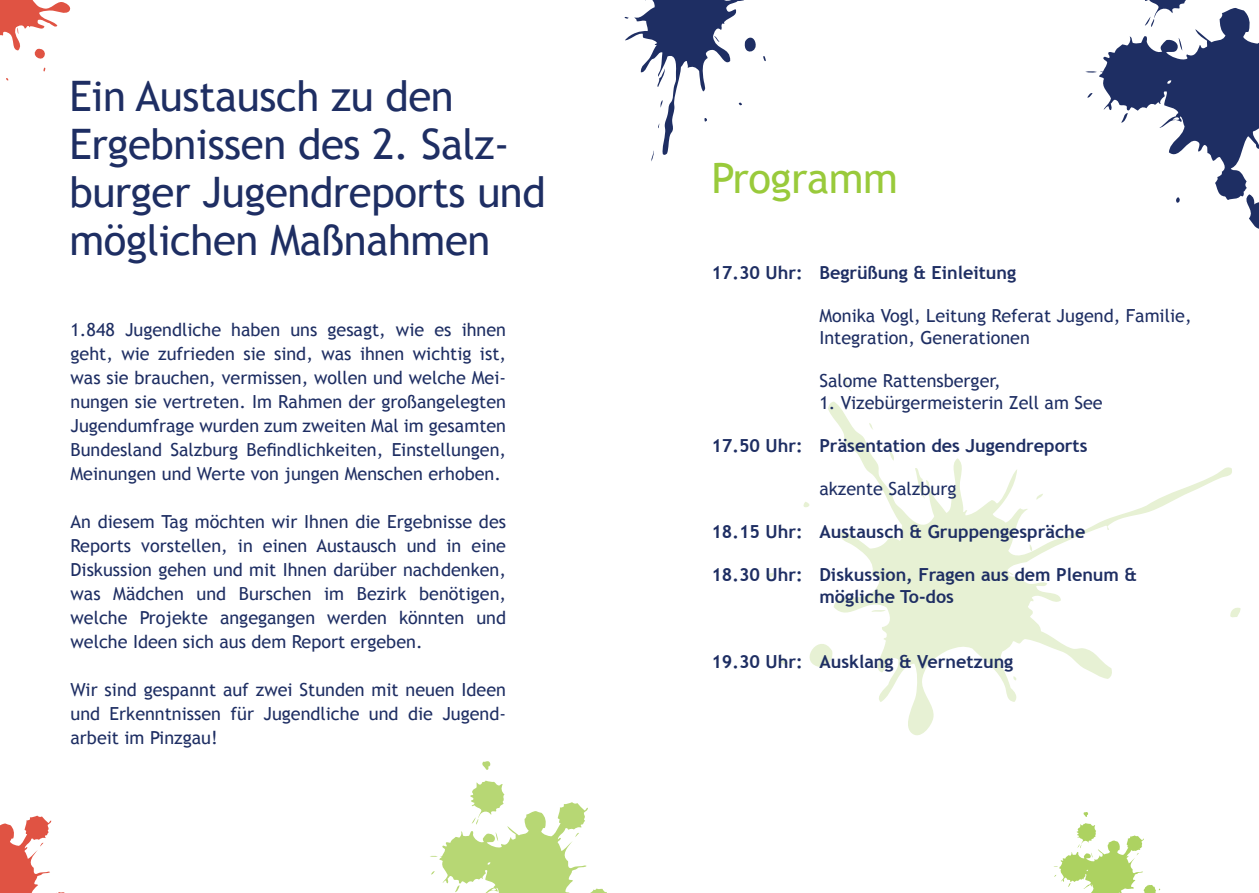
<style>
.page{position:relative;width:1259px;height:893px;background:#fff}
.page>*{position:absolute;margin:0;border:0;box-sizing:border-box;transform-origin:0 0}
.t1{font:42px/48px "Trebuchet MS";letter-spacing:-.01em;color:#1e2e63}
.t2{font:42px "Trebuchet MS";letter-spacing:-.01em;color:#99ca3b}
.t3{font:18px/24px "Trebuchet MS";color:#1e2e63;text-align:justify}
.t4{font:700 18px/21.6px "Trebuchet MS";color:#1e2e63}
</style>
<div class="page">
<svg style="left:767px;top:376px;width:473px;height:360px"></svg>
<svg style="left:624px;top:0;width:142px;height:162px"></svg>
<svg style="left:1085px;top:0;width:174px;height:229px"></svg>
<svg style="left:430px;top:761px;width:177px;height:132px"></svg>
<svg style="left:1054px;top:812px;width:107px;height:81px"></svg>
<svg style="left:0;top:815px;width:65px;height:78px"></svg>
<svg style="left:0;top:0;width:71px;height:81px"></svg>
<h1 class="t1" style="left:69px;top:73px;width:478px">Ein Austausch zu den<br>Ergebnissen des 2. Salz&shy;burger Jugendreports und möglichen Maßnahmen</h1>
<p class="t3" style="left:71px;top:318px;width:437px">1.848 Jugendliche haben uns gesagt, wie es ihnen geht, wie zufrieden sie sind, was ihnen wichtig ist, was sie brauchen, vermissen, wollen und welche Mei&shy;nungen sie vertreten. Im Rahmen der großangelegten Jugendumfrage wurden zum zweiten Mal im gesamten Bundesland Salzburg Befindlichkeiten, Einstellungen, Meinungen und Werte von jungen Menschen erhoben.</p>
<p class="t3" style="left:71px;top:510px;width:437px">An diesem Tag möchten wir Ihnen die Ergebnisse des Reports vorstellen, in einen Austausch und in eine Diskussion gehen und mit Ihnen darüber nachdenken, was Mädchen und Burschen im Bezirk benötigen, welche Projekte angegangen werden könnten und welche Ideen sich aus dem Report ergeben.</p>
<p class="t3" style="left:71px;top:678px;width:437px">Wir sind gespannt auf zwei Stunden mit neuen Ideen und Erkenntnissen für Jugendliche und die Jugend&shy;arbeit im Pinzgau!</p>
<h1 class="t2" style="left:711px;top:153px;width:188px">Programm</h1>
<p class="t4" style="left:711px;top:262px;width:306px">17.30 Uhr: Begrüßung &amp; Einleitung</p>
<p class="t3" style="left:819px;top:305px;width:374px;line-height:21.6px">Monika Vogl, Leitung Referat Jugend, Familie,<br>Integration, Generationen</p>
<p class="t3" style="left:819px;top:369px;width:183px">Salome Rattensberger,</p>
<p class="t3" style="left:819px;top:390px;width:285px">1. Vizebürgermeisterin Zell am See</p>
<p class="t4" style="left:711px;top:435px;width:377px">17.50 Uhr: Präsentation des Jugendreports</p>
<p class="t3" style="left:819px;top:477px;width:138px">akzente Salzburg</p>
<p class="t4" style="left:711px;top:521px;width:375px">18.15 Uhr: Austausch &amp; Gruppengespräche</p>
<p class="t4" style="left:819px;top:564px;width:319px;text-indent:-108px">18.30 Uhr: Diskussion, Fragen aus dem Plenum &amp; mögliche To-dos</p>
<p class="t4" style="left:711px;top:651px;width:303px">19.30 Uhr: Ausklang &amp; Vernetzung</p>
</div>
